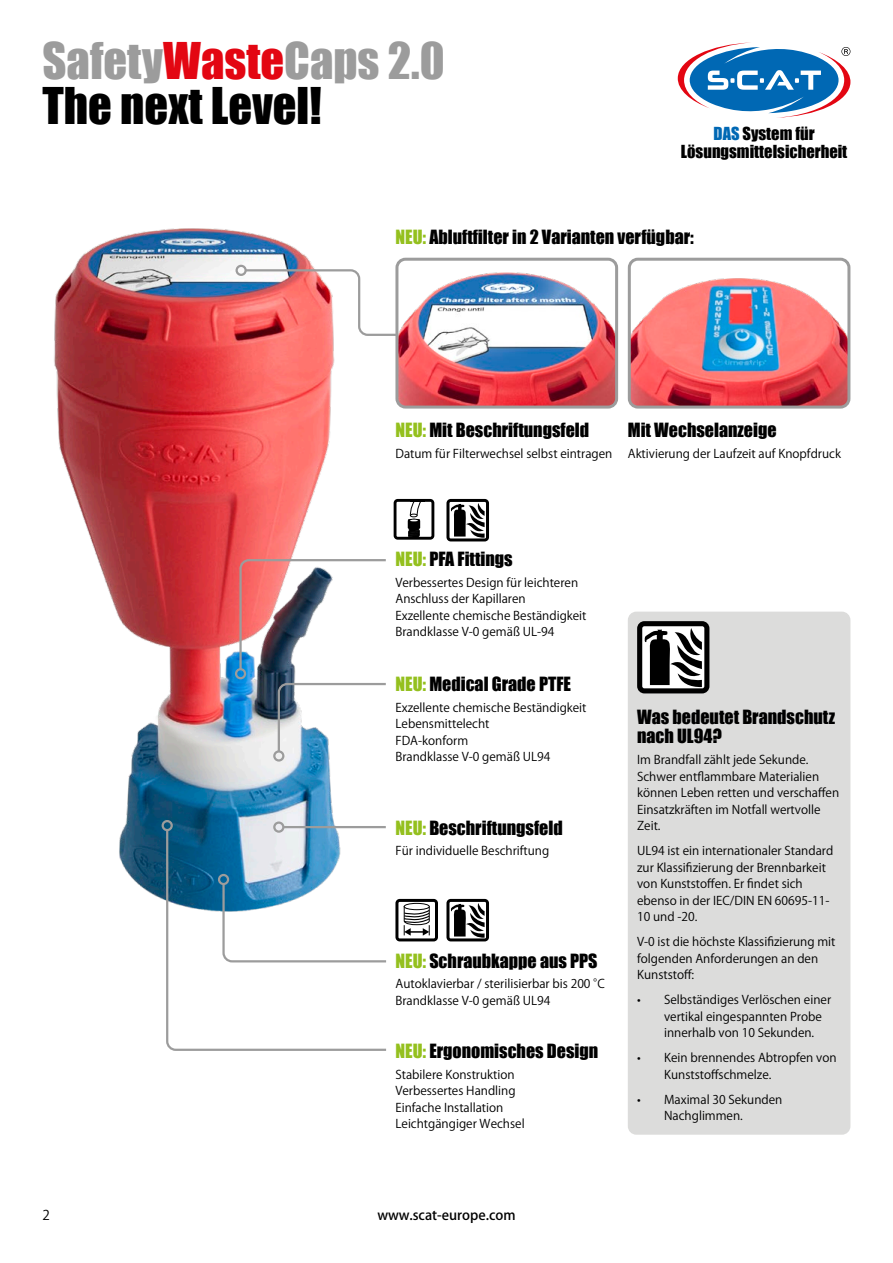
<style>
.page{position:relative;width:893px;height:1263px;background:#fff}
.page>*{position:absolute;margin:0;border:0;box-sizing:border-box;transform-origin:0 0}
.t1{font:46.5px "Impact";color:#9c9c9c}
.t2{font:46.5px "Impact";color:#000}
.Schema_Bezeichner{font:18px/19.5px "Impact";color:#000}
.t3{font:16.5px/18px "Impact";color:#000;text-align:center}
.t4{font:500 13.5px "Koz Go Pr 6 N";color:#000}
.t5{font:13.5px "Koz Go Pr 6 N";color:#000}
.Schema_Text{font:12px/16.5px "Koz Go Pr 6 N";color:#000}
.s1{color:#e30612}
.s2{color:#0068b4}
.s3{color:#94c01e}
</style>
<div class="page">
<svg style="left:678px;top:43px;width:172px;height:75px"></svg>
<img style="left:54px;top:228px;width:360px;height:714px">
<svg style="left:243px;top:268px;width:152px;height:69px"></svg>
<div style="left:235px;top:265px;width:12px;height:11px;border:2px solid #9c9c9c;border-radius:50%"></div>
<svg style="left:238px;top:558px;width:150px;height:113px"></svg>
<div style="left:235px;top:668px;width:11px;height:11px;border:2px solid #9c9c9c;border-radius:50%"></div>
<svg style="left:277px;top:682px;width:111px;height:72px"></svg>
<div style="left:273px;top:750px;width:11px;height:11px;border:2px solid #9c9c9c;border-radius:50%"></div>
<svg style="left:165px;top:828px;width:223px;height:223px"></svg>
<div style="left:162px;top:820px;width:11px;height:11px;border:2px solid #9c9c9c;border-radius:50%"></div>
<svg style="left:221px;top:882px;width:167px;height:81px"></svg>
<div style="left:218px;top:874px;width:11px;height:11px;border:2px solid #9c9c9c;border-radius:50%"></div>
<hr style="left:283px;top:826px;width:103px;height:2px;background:#9c9c9c">
<div style="left:273px;top:821px;width:11px;height:12px;border:2px solid #9c9c9c;border-radius:50%"></div>
<svg style="left:395px;top:899px;width:43px;height:42px"></svg>
<svg style="left:394px;top:499px;width:40px;height:41px"></svg>
<hr style="left:410px;top:499px;width:15px;height:3px;background:#000">
<img style="left:397px;top:259px;width:217px;height:146px">
<div style="left:395px;top:258px;width:223px;height:151px;border:3px solid #9c9c9c;border-radius:9px"></div>
<img style="left:629px;top:259px;width:220px;height:146px">
<div style="left:628px;top:258px;width:222px;height:151px;border:3px solid #9c9c9c;border-radius:9px"></div>
<svg style="left:446px;top:899px;width:43px;height:42px"></svg>
<svg style="left:446px;top:499px;width:43px;height:42px"></svg>
<div style="left:628px;top:612px;width:222px;height:523px;background:#dcdcdb;border-radius:9px"></div>
<svg style="left:637px;top:621px;width:72px;height:72px;background:#6a6a6a"></svg>
<p class="t1" style="left:43px;top:25px;width:404px">Safety<span class="s1">Waste</span>Caps 2.0</p>
<p class="t2" style="left:43px;top:70px;width:281px">The next Level!</p>
<h3 class="t3" style="left:681px;top:124px;width:168px"><span class="s2">DAS</span> System für<br>Lösungsmittelsicherheit</h3>
<p class="Schema_Bezeichner" style="left:395px;top:226px;width:300px"><span class="s3">NEU:</span> Abluftfilter in 2 Varianten verfügbar:</p>
<p class="Schema_Bezeichner" style="left:395px;top:420px;width:195px"><span class="s3">NEU:</span> Mit Beschriftungsfeld</p>
<p class="Schema_Text" style="left:395px;top:445px;width:218px">Datum für Filterwechsel selbst eintragen</p>
<p class="Schema_Bezeichner" style="left:628px;top:420px;width:150px">Mit Wechselanzeige</p>
<p class="Schema_Text" style="left:628px;top:445px;width:215px">Aktivierung der Laufzeit auf Knopfdruck</p>
<p class="Schema_Bezeichner" style="left:395px;top:549px;width:119px"><span class="s3">NEU:</span> PFA Fittings</p>
<p class="Schema_Text" style="left:395px;top:574px;width:193px">Verbessertes Design für leichteren<br>Anschluss der Kapillaren<br>Exzellente chemische Beständigkeit<br>Brandklasse V-0 gemäß UL-94</p>
<p class="Schema_Bezeichner" style="left:395px;top:673px;width:177px"><span class="s3">NEU:</span> Medical Grade PTFE</p>
<p class="Schema_Text" style="left:395px;top:699px;width:193px">Exzellente chemische Beständigkeit<br>Lebensmittelecht<br>FDA-konform<br>Brandklasse V-0 gemäß UL94</p>
<p class="Schema_Bezeichner" style="left:637px;top:706px;width:199px">Was bedeutet Brandschutz nach UL94?</p>
<p class="Schema_Text" style="left:637px;top:752px;width:204px">Im Brandfall zählt jede Sekunde.<br>Schwer entflammbare Materialien können Leben retten und verschaffen<br>Einsatzkräften im Notfall wertvolle<br>Zeit.</p>
<p class="Schema_Text" style="left:637px;top:843px;width:198px">UL94 ist ein internationaler Standard zur Klassifizierung der Brennbarkeit von Kunststoffen. Er findet sich ebenso in der IEC/DIN EN 60695-11-<br>10 und -20.</p>
<p class="Schema_Text" style="left:637px;top:934px;width:200px">V-0 ist die höchste Klassifizierung mit folgenden Anforderungen an den<br>Kunststoff:</p>
<p class="Schema_Text" style="left:664px;top:992px;width:168px;text-indent:-27px">• Selbständiges Verlöschen einer vertikal eingespannten Probe innerhalb von 10 Sekunden.</p>
<p class="Schema_Text" style="left:664px;top:1050px;width:174px;text-indent:-27px">• Kein brennendes Abtropfen von<br>Kunststoffschmelze.</p>
<p class="Schema_Text" style="left:664px;top:1091px;width:120px;text-indent:-27px">• Maximal 30 Sekunden<br>Nachglimmen.</p>
<p class="Schema_Bezeichner" style="left:395px;top:817px;width:169px"><span class="s3">NEU:</span> Beschriftungsfeld</p>
<p class="Schema_Text" style="left:395px;top:843px;width:155px">Für individuelle Beschriftung</p>
<p class="Schema_Bezeichner" style="left:395px;top:950px;width:204px"><span class="s3">NEU:</span> Schraubkappe aus PPS</p>
<p class="Schema_Text" style="left:395px;top:976px;width:211px">Autoklavierbar / sterilisierbar bis 200 °C<br>Brandklasse V-0 gemäß UL94</p>
<p class="Schema_Bezeichner" style="left:395px;top:1041px;width:204px"><span class="s3">NEU:</span> Ergonomisches Design</p>
<p class="Schema_Text" style="left:395px;top:1066px;width:131px">Stabilere Konstruktion<br>Verbessertes Handling<br>Einfache Installation<br>Leichtgängiger Wechsel</p>
<p class="t5" style="left:43px;top:1208px;width:9px">2</p>
<p class="t4" style="left:377px;top:1208px;width:140px">www.scat-europe.com</p>
</div>
